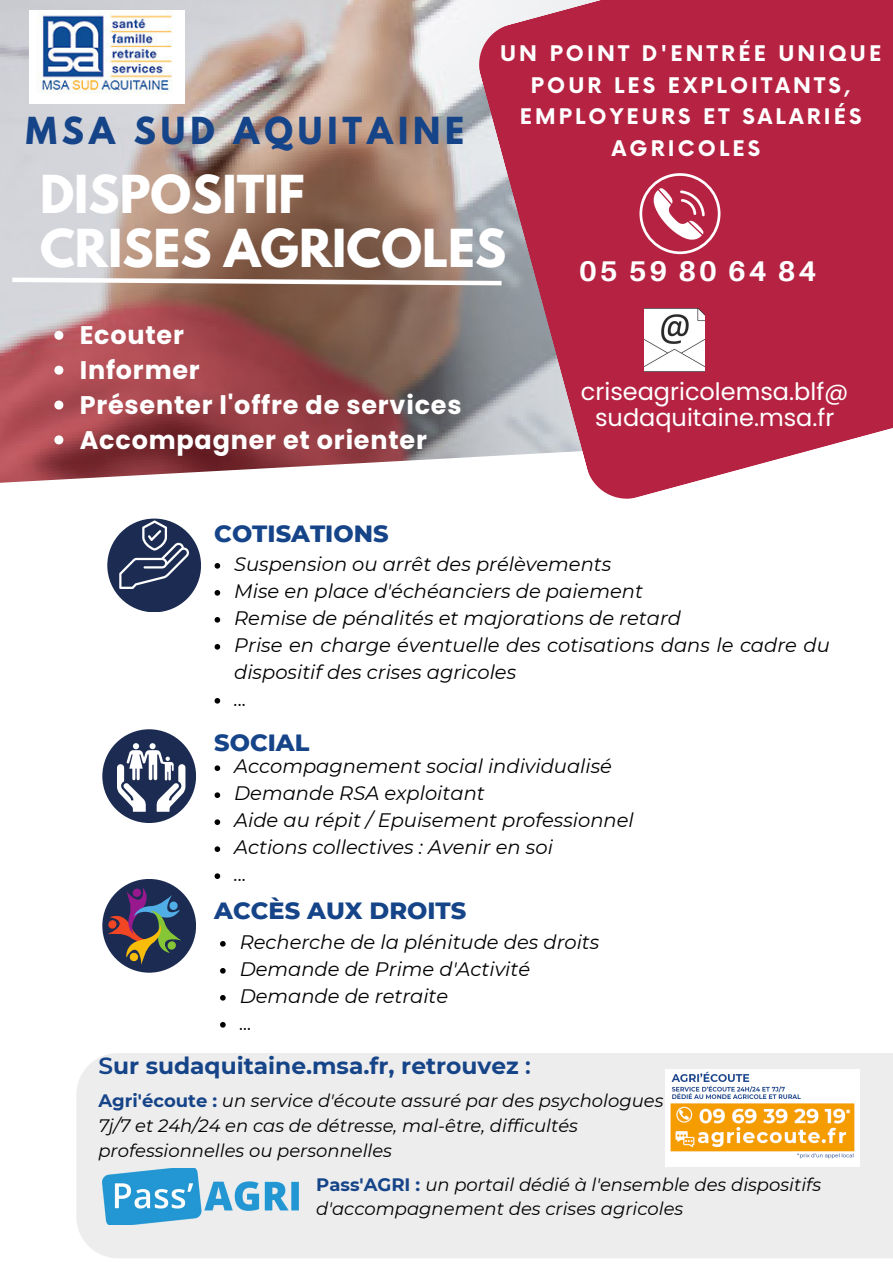
<style>
.page{position:relative;width:893px;height:1264px;background:#fff}
.page>*{position:absolute;margin:0;border:0;box-sizing:border-box;transform-origin:0 0}
.t1{font:700 46.35px "League Spartan";color:#fff}
.t2{font:700 33px "League Spartan";letter-spacing:.15em;color:#164488}
.t3{font:700 28.5px "Aileron";letter-spacing:.1em;color:#fff}
.t4{font:700 25.5px "Poppins";letter-spacing:.03em;color:#fff}
.t5{font:24px "Poppins";color:#fff}
.t6{font:800 24px "Montserrat";color:#164488}
.t7{font:700 23.25px "Montserrat";color:#164488}
.t8{font:700 21px/31.5px "Now";letter-spacing:.15em;color:#fff;text-align:center}
.t9{font:italic 19.5px/27px "Montserrat";color:#000}
.t10{font:italic 18px/24.8px "Montserrat";color:#000}
.s1{font-weight:600}
.s2{font-weight:700;font-style:normal;color:#164488}
</style>
<div class="page">
<div style="left:107px;top:518px;width:94px;height:94px;background:#1c2b52;border-radius:50%"></div>
<div style="left:102px;top:729px;width:94px;height:94px;background:#1c2b52;border-radius:50%"></div>
<div style="left:102px;top:879px;width:94px;height:93px;background:#1c2b52;border-radius:50%"></div>
<svg style="left:117px;top:743px;width:68px;height:68px"></svg>
<svg style="left:107px;top:887px;width:74px;height:77px"></svg>
<img style="left:0;top:0;width:477px;height:483px">
<svg style="left:477px;top:0;width:415px;height:499px;fill:#b62342"></svg>
<svg style="left:639px;top:173px;width:81px;height:81px"></svg>
<div style="left:76px;top:1053px;width:816px;height:204px;background:#ededed"></div>
<img style="left:665px;top:1069px;width:194px;height:96px">
<svg style="left:8px;top:275px;width:498px;height:13px"></svg>
<img style="left:102px;top:1168px;width:196px;height:56px">
<img style="left:644px;top:308px;width:60px;height:63px">
<svg style="left:214px;top:563px;width:6px;height:5px"></svg>
<svg style="left:214px;top:590px;width:6px;height:5px"></svg>
<svg style="left:214px;top:617px;width:6px;height:5px"></svg>
<svg style="left:214px;top:644px;width:6px;height:5px"></svg>
<svg style="left:214px;top:698px;width:6px;height:5px"></svg>
<svg style="left:119px;top:520px;width:70px;height:69px"></svg>
<img style="left:29px;top:11px;width:155px;height:93px">
<svg style="left:220px;top:941px;width:6px;height:5px"></svg>
<svg style="left:220px;top:968px;width:6px;height:5px"></svg>
<svg style="left:220px;top:995px;width:6px;height:5px"></svg>
<svg style="left:220px;top:1022px;width:6px;height:5px"></svg>
<svg style="left:54px;top:331px;width:9px;height:9px"></svg>
<svg style="left:54px;top:366px;width:9px;height:9px"></svg>
<svg style="left:54px;top:400px;width:9px;height:9px"></svg>
<svg style="left:54px;top:435px;width:9px;height:9px"></svg>
<svg style="left:214px;top:765px;width:6px;height:6px"></svg>
<svg style="left:214px;top:792px;width:6px;height:6px"></svg>
<svg style="left:214px;top:819px;width:6px;height:6px"></svg>
<svg style="left:214px;top:846px;width:6px;height:6px"></svg>
<svg style="left:214px;top:873px;width:6px;height:6px"></svg>
<p class="t2" style="left:26px;top:114px;width:440px">MSA SUD AQUITAINE</p>
<p class="t8" style="left:500px;top:39px;width:382px">UN POINT D'ENTRÉE UNIQUE<br>POUR LES EXPLOITANTS,<br>EMPLOYEURS ET SALARIÉS<br>AGRICOLES</p>
<p class="t1" style="left:40px;top:171px;width:266px">DISPOSITIF</p>
<p class="t1" style="left:40px;top:225px;width:467px">CRISES AGRICOLES</p>
<p class="t4" style="left:80px;top:317px;width:106px">Ecouter</p>
<p class="t4" style="left:80px;top:352px;width:122px">Informer</p>
<p class="t4" style="left:80px;top:387px;width:383px">Présenter l'offre de services</p>
<p class="t4" style="left:80px;top:422px;width:349px">Accompagner et orienter</p>
<p class="t6" style="left:214px;top:519px;width:176px">COTISATIONS</p>
<p class="t3" style="left:579px;top:253px;width:239px">05 59 80 64 84</p>
<p class="t5" style="left:581px;top:374px;width:269px">criseagricolemsa.blf@</p>
<p class="t5" style="left:595px;top:401px;width:241px">sudaquitaine.msa.fr</p>
<p class="t9" style="left:234px;top:550px;width:378px">Suspension ou arrêt des prélèvements</p>
<p class="t9" style="left:234px;top:577px;width:410px">Mise en place d'échéanciers de paiement</p>
<p class="t9" style="left:234px;top:604px;width:448px">Remise de pénalités et majorations de retard</p>
<p class="t9" style="left:234px;top:631px;width:597px">Prise en charge éventuelle des cotisations dans le cadre du dispositif des crises agricoles</p>
<p class="t9" style="left:234px;top:685px;width:14px">...</p>
<p class="t6" style="left:214px;top:727px;width:97px">SOCIAL</p>
<p class="t9" style="left:234px;top:752px;width:379px">Accompagnement social individualisé</p>
<p class="t9" style="left:234px;top:779px;width:252px">Demande RSA exploitant</p>
<p class="t9" style="left:234px;top:806px;width:401px">Aide au répit / Epuisement professionnel</p>
<p class="t9" style="left:234px;top:833px;width:320px">Actions collectives : Avenir en soi</p>
<p class="t9" style="left:234px;top:860px;width:14px">...</p>
<p class="t6" style="left:214px;top:895px;width:253px">ACCÈS AUX DROITS</p>
<p class="t9" style="left:240px;top:928px;width:361px">Recherche de la plénitude des droits</p>
<p class="t9" style="left:240px;top:955px;width:292px">Demande de Prime d'Activité</p>
<p class="t9" style="left:240px;top:982px;width:210px">Demande de retraite</p>
<p class="t9" style="left:240px;top:1009px;width:14px">...</p>
<p class="t7" style="left:98px;top:1051px;width:434px"><span class="s1">S</span>ur sudaquitaine.msa.fr, retrouvez <span class="s1">:</span></p>
<p class="t10" style="left:98px;top:1088px;width:566px"><span class="s2">Agri'écoute :</span> un service d'écoute assuré par des psychologues<br>7j/7 et 24h/24 en cas de détresse, mal-être, difficultés professionnelles ou personnelles</p>
<p class="t10" style="left:316px;top:1171px;width:506px"><span class="s2">Pass'AGRI :</span> un portail dédié à l'ensemble des dispositifs d'accompagnement des crises agricoles</p>
</div>
